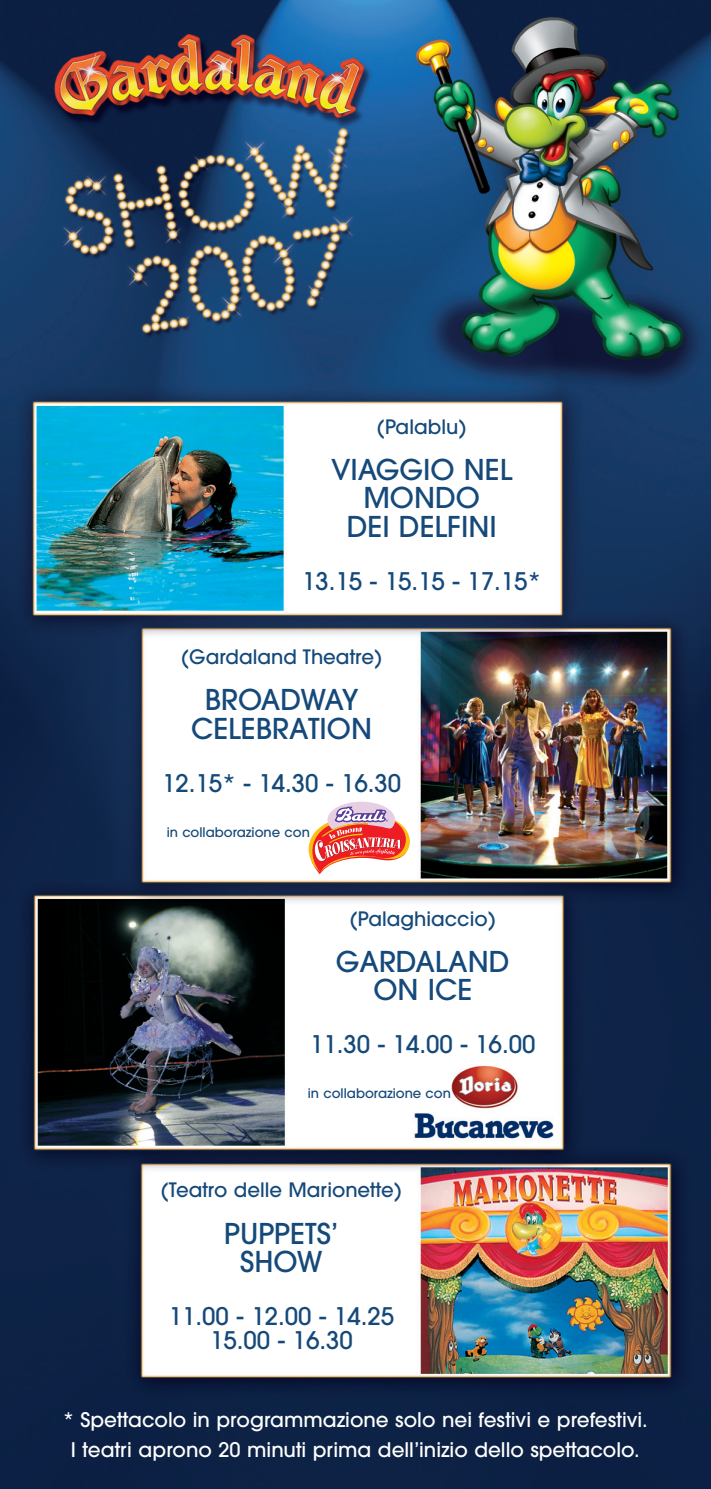
<style>
.page{position:relative;width:711px;height:1489px;background:#fff}
.page>*{position:absolute;margin:0;border:0;box-sizing:border-box;transform-origin:0 0}
.t1{font:500 28.5px/28.5px "ITC Avant Garde Std";color:#15497a;text-align:center}
.t2{font:500 24px/24px "ITC Avant Garde Std";color:#15497a;text-align:center}
.t3{font:500 20px/30px "ITC Avant Garde Std";color:#fff;text-align:center}
.t4{font:500 19.75px "ITC Avant Garde Std";color:#15497a}
.t5{font:500 13.25px "ITC Avant Garde Std";color:#15497a}
</style>
<div class="page">
<img style="left:0;top:0;width:711px;height:1489px">
<img style="left:410px;top:1055px;width:145px;height:88px">
<svg style="left:309px;top:802px;width:101px;height:72px"></svg>
<p class="t4" style="left:377px;top:418px;width:91px">(Palablu)</p>
<h1 class="t1" style="left:331px;top:457px;width:183px">VIAGGIO NEL<br>MONDO<br>DEI DELFINI</h1>
<p class="t2" style="left:302px;top:570px;width:241px">13.15 - 15.15 - 17.15*</p>
<p class="t4" style="left:181px;top:649px;width:202px">(Gardaland Theatre)</p>
<h1 class="t1" style="left:191px;top:688px;width:182px">BROADWAY<br>CELEBRATION</h1>
<p class="t2" style="left:162px;top:772px;width:241px">12.15* - 14.30 - 16.30</p>
<p class="t5" style="left:167px;top:826px;width:145px">in collaborazione con</p>
<p class="t4" style="left:350px;top:910px;width:147px">(Palaghiaccio)</p>
<h1 class="t1" style="left:336px;top:949px;width:175px">GARDALAND<br>ON ICE</h1>
<p class="t2" style="left:310px;top:1033px;width:227px">11.30 - 14.00 - 16.00</p>
<p class="t5" style="left:308px;top:1087px;width:145px">in collaborazione con</p>
<p class="t4" style="left:161px;top:1182px;width:242px">(Teatro delle Marionette)</p>
<h1 class="t1" style="left:224px;top:1221px;width:116px">PUPPETS’<br>SHOW</h1>
<p class="t2" style="left:169px;top:1305px;width:227px">11.00 - 12.00 - 14.25<br>15.00 - 16.30</p>
<p class="t3" style="left:63px;top:1406px;width:587px">* Spettacolo in programmazione solo nei festivi e prefestivi.<br>I teatri aprono 20 minuti prima dell’inizio dello spettacolo.</p>
</div>
